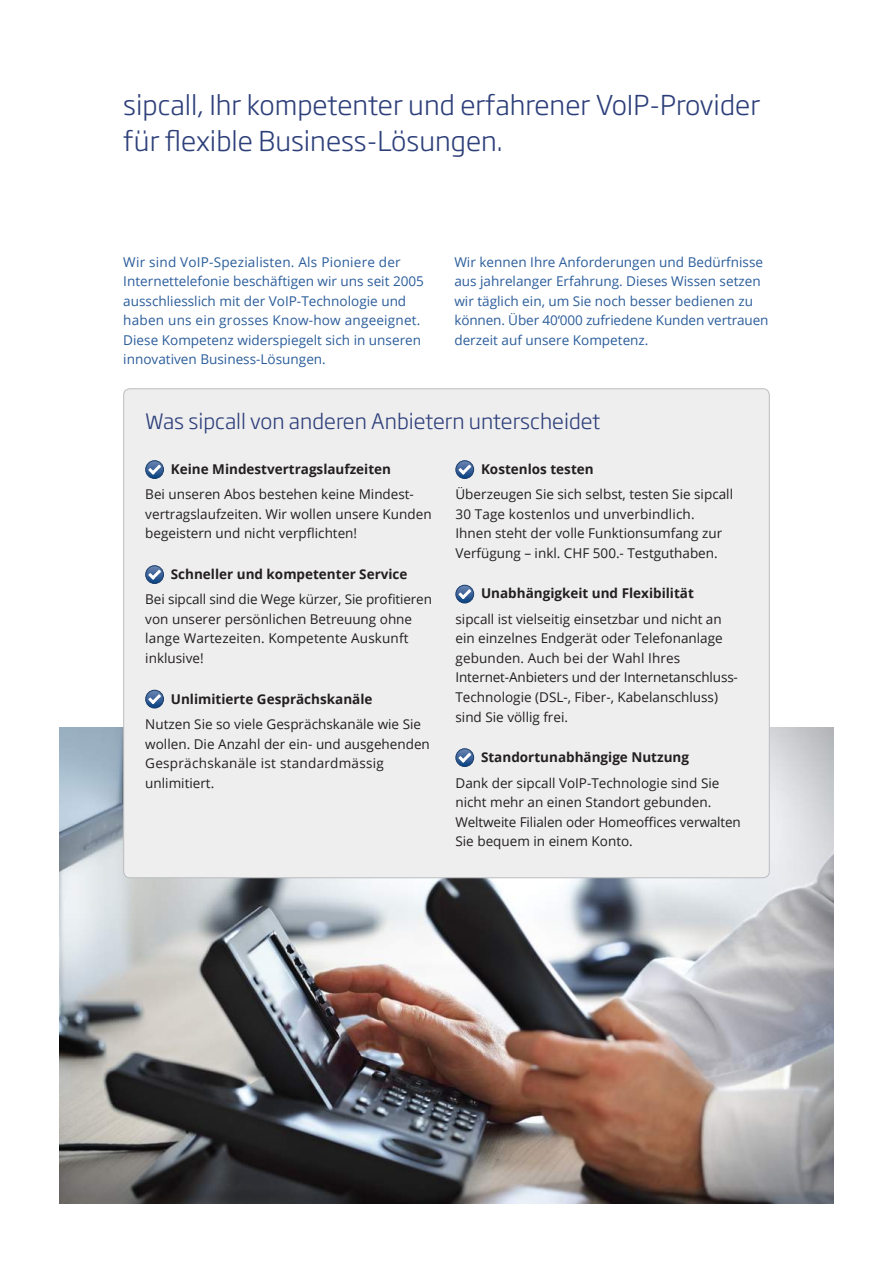
<style>
.page{position:relative;width:893px;height:1263px;background:#fff}
.page>*{position:absolute;margin:0;border:0;box-sizing:border-box;transform-origin:0 0}
.t1{font:300 27px/36px "Soho Gothic Pro";color:#2d3f7a}
.t2{font:300 21px "Soho Gothic Pro";color:#2d3f7a}
.t3{font:13.5px/19.5px "Open Sans";color:#231f20}
.t4{font:13.5px/19.5px "Open Sans";color:#2b5d9b}
.t5{font:700 13.5px "Open Sans";color:#231f20}
</style>
<div class="page">
<img style="left:60px;top:728px;width:773px;height:475px">
<div style="left:124px;top:389px;width:645px;height:489px;background:#eeeeef;border-radius:6px"></div>
<svg style="left:146px;top:461px;width:17px;height:17px"></svg>
<div style="left:145px;top:460px;width:19px;height:19px;border:1px solid #183b6a;border-radius:50%"></div>
<svg style="left:148px;top:464px;width:13px;height:11px"></svg>
<svg style="left:146px;top:566px;width:17px;height:17px"></svg>
<div style="left:145px;top:565px;width:19px;height:19px;border:1px solid #183b6a;border-radius:50%"></div>
<svg style="left:148px;top:569px;width:13px;height:11px"></svg>
<svg style="left:146px;top:690px;width:17px;height:18px"></svg>
<div style="left:145px;top:690px;width:19px;height:18px;border:1px solid #183b6a;border-radius:50%"></div>
<svg style="left:148px;top:694px;width:13px;height:10px"></svg>
<svg style="left:456px;top:461px;width:18px;height:17px"></svg>
<div style="left:455px;top:460px;width:19px;height:19px;border:1px solid #183b6a;border-radius:50%"></div>
<svg style="left:458px;top:464px;width:13px;height:11px"></svg>
<svg style="left:456px;top:585px;width:18px;height:18px"></svg>
<div style="left:455px;top:585px;width:19px;height:18px;border:1px solid #183b6a;border-radius:50%"></div>
<svg style="left:458px;top:589px;width:13px;height:10px"></svg>
<svg style="left:456px;top:749px;width:18px;height:17px"></svg>
<div style="left:455px;top:748px;width:19px;height:19px;border:1px solid #183b6a;border-radius:50%"></div>
<svg style="left:458px;top:752px;width:13px;height:11px"></svg>
<h1 class="t1" style="left:123px;top:85px;width:638px">sipcall, Ihr kompetenter und erfahrener VoIP-Provider für flexible Business-Lösungen.</h1>
<p class="t4" style="left:123px;top:252px;width:302px">Wir sind VoIP-Spezialisten. Als Pioniere der Internettelefonie beschäftigen wir uns seit 2005 ausschliesslich mit der VoIP-Technologie und haben uns ein grosses Know-how angeeignet.<br>Diese Kompetenz widerspiegelt sich in unseren innovativen Business-Lösungen.</p>
<p class="t4" style="left:454px;top:252px;width:316px">Wir kennen Ihre Anforderungen und Bedürfnisse aus jahrelanger Erfahrung. Dieses Wissen setzen wir täglich ein, um Sie noch besser bedienen zu können. Über 40‘000 zufriedene Kunden vertrauen derzeit auf unsere Kompetenz.</p>
<h2 class="t2" style="left:145px;top:405px;width:457px">Was sipcall von anderen Anbietern unterscheidet</h2>
<p class="t5" style="left:171px;top:459px;width:222px">Keine Mindestvertragslaufzeiten</p>
<p class="t3" style="left:145px;top:484px;width:288px">Bei unseren Abos bestehen keine Mindest&shy;vertragslaufzeiten. Wir wollen unsere Kunden begeistern und nicht verpflichten!</p>
<p class="t5" style="left:171px;top:564px;width:238px">Schneller und kompetenter Service</p>
<p class="t3" style="left:145px;top:589px;width:288px">Bei sipcall sind die Wege kürzer, Sie profitieren von unserer persönlichen Betreuung ohne lange Wartezeiten. Kompetente Auskunft inklusive!</p>
<p class="t5" style="left:171px;top:689px;width:203px">Unlimitierte Gesprächskanäle</p>
<p class="t3" style="left:145px;top:714px;width:286px">Nutzen Sie so viele Gesprächskanäle wie Sie wollen. Die Anzahl der ein- und ausgehenden Gesprächskanäle ist standardmässig unlimitiert.</p>
<p class="t5" style="left:481px;top:459px;width:114px">Kostenlos testen</p>
<p class="t3" style="left:455px;top:484px;width:279px">Überzeugen Sie sich selbst, testen Sie sipcall 30 Tage kostenlos und unverbindlich.<br>Ihnen steht der volle Funktionsumfang zur Verfügung – inkl. CHF 500.- Testguthaben.</p>
<p class="t5" style="left:481px;top:584px;width:214px">Unabhängigkeit und Flexibilität</p>
<p class="t3" style="left:455px;top:609px;width:284px">sipcall ist vielseitig einsetzbar und nicht an ein einzelnes Endgerät oder Telefonanlage gebunden. Auch bei der Wahl Ihres Internet-Anbieters und der Internetanschluss-Technologie (DSL-, Fiber-, Kabelanschluss) sind Sie völlig frei.</p>
<p class="t5" style="left:481px;top:747px;width:210px">Standortunabhängige Nutzung</p>
<p class="t3" style="left:455px;top:772px;width:287px">Dank der sipcall VoIP-Technologie sind Sie nicht mehr an einen Standort gebunden.<br>Weltweite Filialen oder Homeoffices verwalten Sie bequem in einem Konto.</p>
</div>
